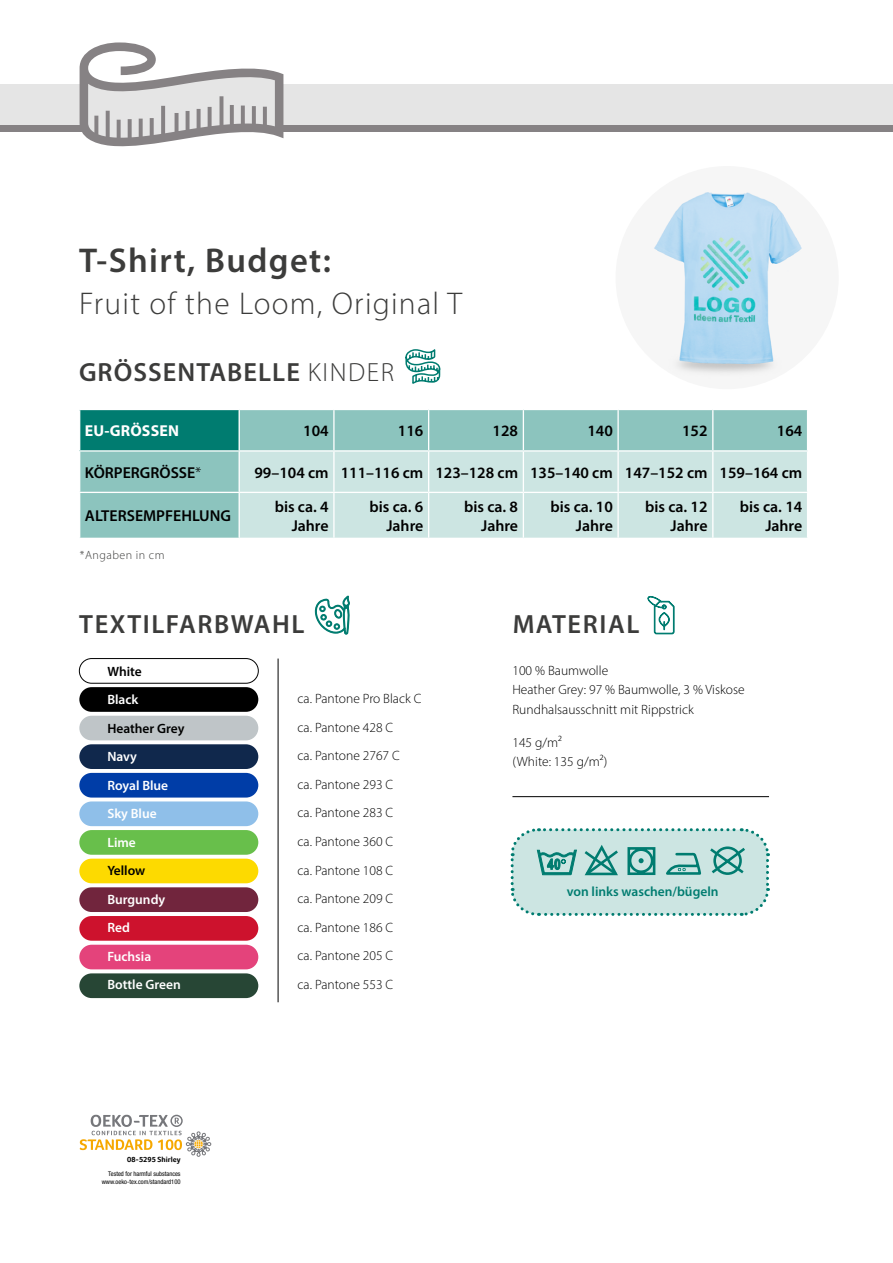
<style>
.page{position:relative;width:893px;height:1263px;background:#fff}
.page>*{position:absolute;margin:0;border:0;box-sizing:border-box;transform-origin:0 0}
.t1{font:600 34.5px "Myriad Pro";letter-spacing:.04em;color:#3c3c3b}
.t2{font:300 31.5px "Myriad Pro";letter-spacing:.04em;color:#3c3c3b}
.t3{font:600 26.4px "Myriad Pro";letter-spacing:.055em;color:#3c3c3b}
.t4{font:600 15.9px/19px "Myriad Pro";color:#000;text-align:right}
.t5{font:700 15.9px "Myriad Pro";letter-spacing:.01em;color:#fff}
.t6{font:300 13.5px/28.5px "Myriad Pro";color:#000}
.t7{font:600 13.5px/28.5px "Myriad Pro";color:#fff}
.t8{font:600 13.5px "Myriad Pro";color:#000}
.t9{font:600 13.5px "Myriad Pro";color:#007c70}
.t10{font:300 12px "Myriad Pro";letter-spacing:.04em;color:#3c3c3b}
.t11{font:700 7.65px "Foco";color:#000}
.t12{font:condensed 6.45px/7.9px "Helvetica Neue LT Pro";color:#000;text-align:right}
.s1{font-weight:300}
</style>
<div class="page">
<svg style="left:80px;top:410px;width:727px;height:128px;fill:#8cc4be"></svg>
<div style="left:240px;top:452px;width:567px;height:86px;background:#cce5e2"></div>
<hr style="left:79px;top:450px;width:160px;height:2px;background:#fff">
<hr style="left:79px;top:492px;width:160px;height:1px;background:#fff">
<hr style="left:239px;top:410px;width:1px;height:40px;background:#fff">
<hr style="left:333px;top:410px;width:2px;height:40px;background:#fff">
<hr style="left:428px;top:410px;width:1px;height:40px;background:#fff">
<hr style="left:523px;top:410px;width:1px;height:40px;background:#fff">
<hr style="left:617px;top:410px;width:2px;height:40px;background:#fff">
<hr style="left:712px;top:410px;width:1px;height:40px;background:#fff">
<hr style="left:239px;top:450px;width:95px;height:2px;background:#fff">
<hr style="left:239px;top:452px;width:1px;height:40px;background:#fff">
<hr style="left:334px;top:450px;width:95px;height:2px;background:#fff">
<hr style="left:333px;top:452px;width:2px;height:40px;background:#fff">
<hr style="left:429px;top:450px;width:94px;height:2px;background:#fff">
<hr style="left:428px;top:452px;width:1px;height:40px;background:#fff">
<hr style="left:523px;top:450px;width:95px;height:2px;background:#fff">
<hr style="left:523px;top:452px;width:1px;height:40px;background:#fff">
<hr style="left:618px;top:450px;width:95px;height:2px;background:#fff">
<hr style="left:617px;top:452px;width:2px;height:40px;background:#fff">
<hr style="left:713px;top:450px;width:95px;height:2px;background:#fff">
<hr style="left:712px;top:452px;width:1px;height:40px;background:#fff">
<hr style="left:239px;top:492px;width:95px;height:1px;background:#fff">
<hr style="left:239px;top:493px;width:1px;height:45px;background:#fff">
<hr style="left:334px;top:492px;width:95px;height:1px;background:#fff">
<hr style="left:333px;top:493px;width:2px;height:45px;background:#fff">
<hr style="left:429px;top:492px;width:94px;height:1px;background:#fff">
<hr style="left:428px;top:493px;width:1px;height:45px;background:#fff">
<hr style="left:523px;top:492px;width:95px;height:1px;background:#fff">
<hr style="left:523px;top:493px;width:1px;height:45px;background:#fff">
<hr style="left:618px;top:492px;width:95px;height:1px;background:#fff">
<hr style="left:617px;top:493px;width:2px;height:45px;background:#fff">
<hr style="left:713px;top:492px;width:95px;height:1px;background:#fff">
<hr style="left:712px;top:493px;width:1px;height:45px;background:#fff">
<div style="left:0;top:112px;width:893px;height:20px;background:#868284"></div>
<div style="left:0;top:84px;width:893px;height:40px;background:#e5e5e5"></div>
<svg style="left:80px;top:42px;width:203px;height:105px"></svg>
<div style="left:79px;top:973px;width:179px;height:25px;background:#274635;border-radius:12px"></div>
<div style="left:79px;top:945px;width:179px;height:24px;background:#e4437b;border-radius:12px"></div>
<div style="left:79px;top:916px;width:179px;height:25px;background:#cd122d;border-radius:12px"></div>
<div style="left:79px;top:887px;width:179px;height:25px;background:#71253d;border-radius:12px"></div>
<hr style="left:278px;top:658px;width:1px;height:344px;background:#000">
<div style="left:79px;top:716px;width:179px;height:24px;background:#bfc5c8;border-radius:12px"></div>
<div style="left:79px;top:687px;width:179px;height:25px;background:#000;border-radius:12px"></div>
<div style="left:79px;top:658px;width:179px;height:25px;border:1px solid #000;border-radius:12px"></div>
<div style="left:79px;top:773px;width:179px;height:24px;background:#003da7;border-radius:12px"></div>
<div style="left:79px;top:744px;width:179px;height:25px;background:#10284c;border-radius:12px"></div>
<div style="left:79px;top:801px;width:179px;height:25px;background:#8fbfe9;border-radius:12px"></div>
<div style="left:79px;top:859px;width:179px;height:24px;background:#fdda00;border-radius:12px"></div>
<div style="left:79px;top:830px;width:179px;height:25px;background:#68bf4b;border-radius:12px"></div>
<svg style="left:647px;top:596px;width:28px;height:39px"></svg>
<svg style="left:314px;top:595px;width:36px;height:40px"></svg>
<svg style="left:405px;top:349px;width:36px;height:35px"></svg>
<img style="left:616px;top:166px;width:223px;height:223px;border-radius:112px">
<hr style="left:512px;top:796px;width:257px;height:1px;background:#000">
<svg style="left:510px;top:828px;width:260px;height:88px"></svg>
<svg style="left:80px;top:1115px;width:131px;height:42px"></svg>
<h1 class="t1" style="left:79px;top:238px;width:253px">T-Shirt, Budget:</h1>
<h2 class="t2" style="left:79px;top:284px;width:384px">Fruit of the Loom, Original T</h2>
<h3 class="t3" style="left:79px;top:355px;width:317px">GRÖSSENTABELLE <span class="s1">KINDER</span></h3>
<p class="t5" style="left:85px;top:420px;width:95px">EU-GRÖSSEN</p>
<p class="t4" style="left:303px;top:421px;width:27px">104</p>
<p class="t4" style="left:398px;top:421px;width:27px">116</p>
<p class="t4" style="left:493px;top:421px;width:27px">128</p>
<p class="t4" style="left:587px;top:421px;width:27px">140</p>
<p class="t4" style="left:682px;top:421px;width:27px">152</p>
<p class="t4" style="left:777px;top:421px;width:27px">164</p>
<p class="t4" style="left:85px;top:462px;width:118px">KÖRPERGRÖSSE<span class="s1">*</span></p>
<p class="t4" style="left:254px;top:462px;width:549px">99–104 cm 111–116 cm 123–128 cm 135–140 cm 147–152 cm 159–164 cm</p>
<p class="t4" style="left:85px;top:506px;width:148px">ALTERSEMPFEHLUNG</p>
<p class="t4" style="left:275px;top:496px;width:55px">bis ca. 4<br>Jahre</p>
<p class="t4" style="left:369px;top:496px;width:55px">bis ca. 6<br>Jahre</p>
<p class="t4" style="left:464px;top:496px;width:55px">bis ca. 8<br>Jahre</p>
<p class="t4" style="left:550px;top:496px;width:64px">bis ca. 10<br>Jahre</p>
<p class="t4" style="left:645px;top:496px;width:64px">bis ca. 12<br>Jahre</p>
<p class="t4" style="left:740px;top:496px;width:64px">bis ca. 14<br>Jahre</p>
<p class="t10" style="left:80px;top:548px;width:86px">*Angaben in cm</p>
<h3 class="t3" style="left:79px;top:607px;width:227px">TEXTILFARBWAHL</h3>
<p class="t8" style="left:107px;top:663px;width:36px">White</p>
<p class="t7" style="left:107px;top:685px;width:33px">Black</p>
<p class="t8" style="left:107px;top:720px;width:79px">Heather Grey</p>
<p class="t7" style="left:107px;top:742px;width:62px">Navy<br>Royal Blue<br>Sky Blue<br>Lime</p>
<p class="t8" style="left:107px;top:862px;width:40px">Yellow</p>
<p class="t7" style="left:107px;top:885px;width:75px">Burgundy<br>Red<br>Fuchsia<br>Bottle Green</p>
<p class="t11" style="left:127px;top:1155px;width:55px">08-5295 Shirley</p>
<p class="t12" style="left:102px;top:1169px;width:80px">Tested for harmful substances www.oeko-tex.com/standard100</p>
<p class="t6" style="left:298px;top:685px;width:125px">ca. Pantone Pro Black C ca. Pantone 428 C<br>ca. Pantone 2767 C<br>ca. Pantone 293 C<br>ca. Pantone 283 C<br>ca. Pantone 360 C<br>ca. Pantone 108 C<br>ca. Pantone 209 C<br>ca. Pantone 186 C<br>ca. Pantone 205 C<br>ca. Pantone 553 C</p>
<h3 class="t3" style="left:513px;top:607px;width:128px">MATERIAL</h3>
<p class="t6" style="left:512px;top:660px;width:234px;line-height:19.5px">100 % Baumwolle<br>Heather Grey: 97 % Baumwolle, 3 % Viskose<br>Rundhalsausschnitt mit Rippstrick</p>
<p class="t6" style="left:512px;top:732px;width:96px;line-height:19.5px">145 g/m²<br>(White: 135 g/m²)</p>
<p class="t9" style="left:567px;top:883px;width:153px">von links waschen/bügeln</p>
</div>
